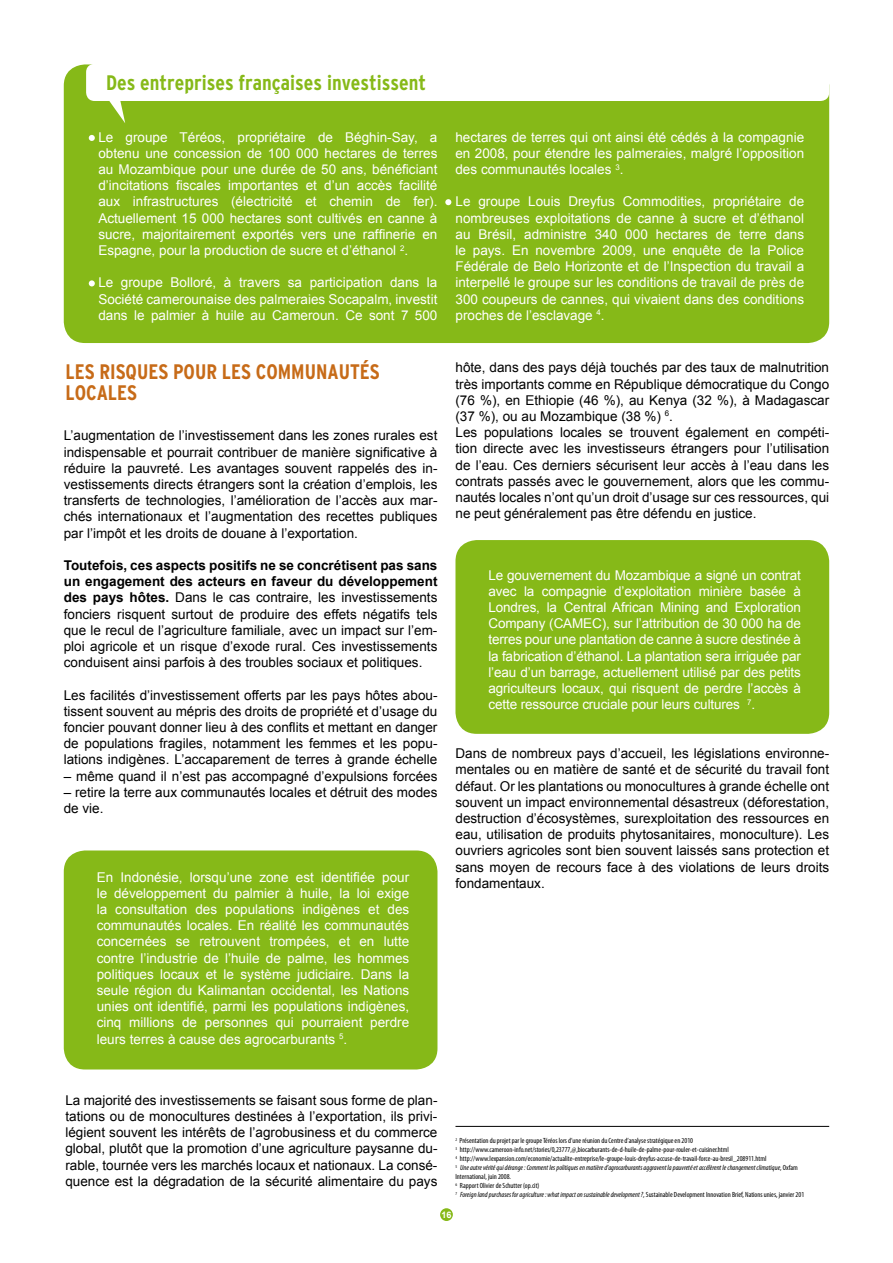
<style>
.page{position:relative;width:893px;height:1263px;background:#fff}
.page>*{position:absolute;margin:0;border:0;box-sizing:border-box;transform-origin:0 0}
.t1{font:700 condensed 21px "Interstate";color:#86b918}
.t2{font:700 condensed 21px "Interstate";color:#c76b18}
.t3{font:13.5px/16.2px "Arial";color:#000;text-align:justify}
.t4{font:13.5px/16.2px "Arial";color:#fff;text-align:justify}
.t5{font:700 9px "Arial";color:#fff}
.t6{font:condensed 7.5px/9px "Myriad Pro";color:#000}
.s1{font-weight:700}
.s2{font-style:italic}
</style>
<div class="page">
<div style="left:64px;top:64px;width:765px;height:279px;background:#86b918;border-radius:21px"></div>
<div style="left:86px;top:64px;width:743px;height:37px;background:#fff;border-radius:9px"></div>
<svg style="left:109px;top:101px;width:16px;height:22px"></svg>
<div style="left:64px;top:850px;width:373px;height:219px;background:#86b918;border-radius:21px"></div>
<div style="left:455px;top:540px;width:374px;height:194px;background:#86b918;border-radius:21px"></div>
<hr style="left:455px;top:1126px;width:374px;height:1px;background:#000">
<svg style="left:89px;top:135px;width:6px;height:6px"></svg>
<svg style="left:89px;top:280px;width:6px;height:6px"></svg>
<svg style="left:445px;top:199px;width:6px;height:6px"></svg>
<div style="left:440px;top:1208px;width:13px;height:13px;background:#86b918;border-radius:50%"></div>
<h1 class="t1" style="left:106px;top:70px;width:322px">DES ENTREPRISES FRANÇAISES INVESTISSENT</h1>
<p class="t4" style="left:98px;top:129px;width:341px">Le groupe Téréos, propriétaire de Béghin-Say, a obtenu une concession de 100 000 hectares de terres au Mozambique pour une durée de 50 ans, bénéficiant d’incitations fiscales importantes et d’un accès facilité aux infrastructures (électricité et chemin de fer).<br>Actuellement 15 000 hectares sont cultivés en canne à sucre, majoritairement exportés vers une raffinerie en Espagne, pour la production de sucre et d’éthanol <sup>2</sup>.</p>
<p class="t4" style="left:98px;top:275px;width:341px">Le groupe Bolloré, à travers sa participation dans la Société camerounaise des palmeraies Socapalm, investit dans le palmier à huile au Cameroun. Ce sont 7 500</p>
<h1 class="t2" style="left:65px;top:360px;width:62px">LES RISQUES</h1>
<h1 class="t2" style="left:173px;top:360px;width:118px">POUR LES COMMU</h1>
<h1 class="t2" style="left:316px;top:360px;width:64px">NAUTÉS</h1>
<h1 class="t2" style="left:65px;top:381px;width:53px">LOCALES</h1>
<p class="t3" style="left:64px;top:428px;width:375px">L’augmentation de l’investissement dans les zones rurales est indispensable et pourrait contribuer de manière significative à réduire la pauvreté. Les avantages souvent rappelés des in&shy;vestissements directs étrangers sont la création d’emplois, les transferts de technologies, l’amélioration de l’accès aux mar&shy;chés internationaux et l’augmentation des recettes publiques par l’impôt et les droits de douane à l’exportation.</p>
<p class="t3" style="left:64px;top:557px;width:375px"><span class="s1">Toutefois, ces aspects positifs ne se concrétisent pas sans un engagement des acteurs en faveur du développement des pays hôtes.</span> Dans le cas contraire, les investissements fonciers risquent surtout de produire des effets négatifs tels que le recul de l’agriculture familiale, avec un impact sur l’em&shy;ploi agricole et un risque d’exode rural. Ces investissements conduisent ainsi parfois à des troubles sociaux et politiques.</p>
<p class="t3" style="left:64px;top:687px;width:375px">Les facilités d’investissement offerts par les pays hôtes abou&shy;tissent souvent au mépris des droits de propriété et d’usage du foncier pouvant donner lieu à des conflits et mettant en danger de populations fragiles, notamment les femmes et les popu&shy;lations indigènes. L’accaparement de terres à grande échelle</p>
<p class="t3" style="left:64px;top:768px;width:375px">– même quand il n’est pas accompagné d’expulsions forcées</p>
<p class="t3" style="left:64px;top:784px;width:375px">– retire la terre aux communautés locales et détruit des modes de vie.</p>
<p class="t4" style="left:97px;top:869px;width:314px">En Indonésie, lorsqu’une zone est identifiée pour le développement du palmier à huile, la loi exige la consultation des populations indigènes et des communautés locales. En réalité les communautés concernées se retrouvent trompées, et en lutte contre l’industrie de l’huile de palme, les hommes politiques locaux et le système judiciaire. Dans la seule région du Kalimantan occidental, les Nations unies ont identifié, parmi les populations indigènes, cinq millions de personnes qui pourraient perdre leurs terres à cause des agrocarburants <sup>5</sup>.</p>
<p class="t4" style="left:455px;top:129px;width:350px">hectares de terres qui ont ainsi été cédés à la compagnie en 2008, pour étendre les palmeraies, malgré l’opposition des communautés locales <sup>3</sup>.</p>
<p class="t4" style="left:455px;top:194px;width:350px">Le groupe Louis Dreyfus Commodities, propriétaire de nombreuses exploitations de canne à sucre et d’éthanol au Brésil, administre 340 000 hectares de terre dans le pays. En novembre 2009, une enquête de la Police Fédérale de Belo Horizonte et de l’Inspection du travail a interpellé le groupe sur les conditions de travail de près de 300 coupeurs de cannes, qui vivaient dans des conditions proches de l’esclavage <sup>4</sup>.</p>
<p class="t3" style="left:455px;top:360px;width:375px;text-align:left">hôte, dans des pays déjà touchés par des taux de malnutrition très importants comme en République démocratique du Congo (76 %), en Ethiopie (46 %), au Kenya (32 %), à Madagascar (37 %), ou au Mozambique (38 %) <sup>6</sup>.<br>Les populations locales se trouvent également en compéti&shy;tion directe avec les investisseurs étrangers pour l’utilisation de l’eau. Ces derniers sécurisent leur accès à l’eau dans les contrats passés avec le gouvernement, alors que les commu&shy;nautés locales n’ont qu’un droit d’usage sur ces ressources, qui ne peut généralement pas être défendu en justice.</p>
<p class="t4" style="left:488px;top:567px;width:314px">Le gouvernement du Mozambique a signé un contrat avec la compagnie d’exploitation minière basée à Londres, la Central African Mining and Exploration Company (CAMEC), sur l’attribution de 30 000 ha de terres pour une plantation de canne à sucre destinée à la fabrication d’éthanol. La plantation sera irriguée par l’eau d’un barrage, actuellement utilisé par des petits agriculteurs locaux, qui risquent de perdre l’accès à cette ressource cruciale pour leurs cultures <sup>7</sup>.</p>
<p class="t3" style="left:455px;top:745px;width:375px">Dans de nombreux pays d’accueil, les législations environne&shy;mentales ou en matière de santé et de sécurité du travail font défaut. Or les plantations ou monocultures à grande échelle ont souvent un impact environnemental désastreux (déforestation, destruction d’écosystèmes, surexploitation des ressources en eau, utilisation de produits phytosanitaires, monoculture). Les ouvriers agricoles sont bien souvent laissés sans protection et sans moyen de recours face à des violations de leurs droits fondamentaux.</p>
<p class="t3" style="left:65px;top:1092px;width:374px">La majorité des investissements se faisant sous forme de plan&shy;tations ou de monocultures destinées à l’exportation, ils privi&shy;légient souvent les intérêts de l’agrobusiness et du commerce global, plutôt que la promotion d’une agriculture paysanne du&shy;rable, tournée vers les marchés locaux et nationaux. La consé&shy;quence est la dégradation de la sécurité alimentaire du pays</p>
<p class="t6" style="left:455px;top:1136px;width:350px"><sup>2</sup> Présentation du projet par le groupe Téréos lors d’une réunion du Centre d’analyse stratégique en 2010<br><sup>3</sup> http://www.cameroon-info.net/stories/0,23777,@,biocarburants-de-d-huile-de-palme-pour-rouler-et-cuisiner.html<br><sup>4</sup> http://www.lexpansion.com/economie/actualite-entreprise/le-groupe-louis-dreyfus-accuse-de-travail-force-au-bresil_208911.html<br><sup>5</sup> <span class="s2">Une autre vérité qui dérange : Comment les politiques en matière d’agrocarburants aggravent la pauvreté et accélèrent le changement climatique</span>, Oxfam International, juin 2008.<br><sup>6</sup> Rapport Olivier de Schutter (op.cit)<br><sup>7</sup> <span class="s2">Foreign land purchases for agriculture : what impact on sustainable development ?</span>, Sustainable Development Innovation Brief, Nations unies, janvier 201</p>
<p class="t5" style="left:441px;top:1209px;width:12px">16</p>
</div>
